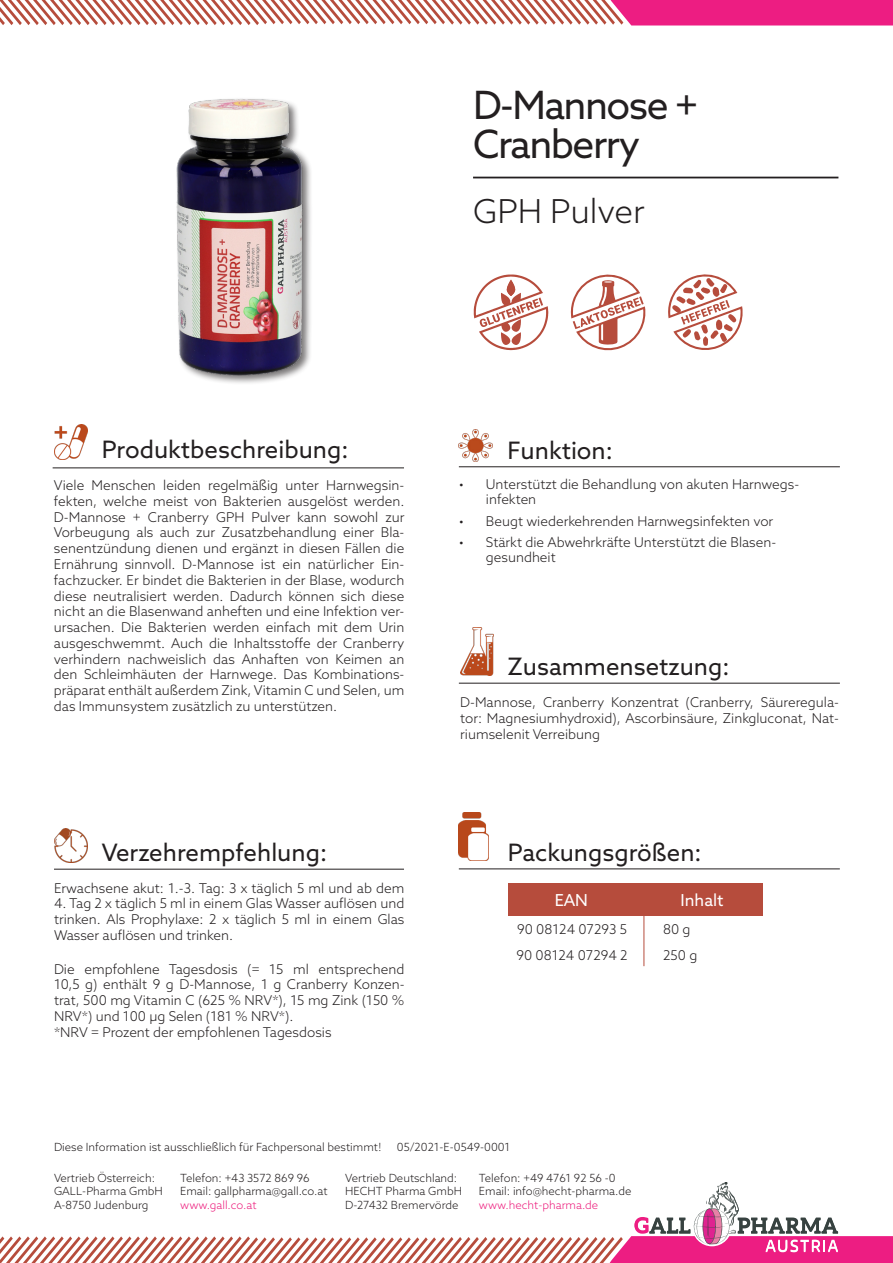
<style>
.page{position:relative;width:893px;height:1263px;background:#fff}
.page>*{position:absolute;margin:0;border:0;box-sizing:border-box;transform-origin:0 0}
.t1{font:39px/39px "Azo Sans";letter-spacing:-.04em;color:#231f20}
.t2{font:300 33px "Azo Sans";color:#231f20}
.t3{font:24px "Azo Sans";color:#231f20}
.t4{font:16.5px "Azo Sans";color:#fff}
.t5{font:300 13.5px/15.8px "Azo Sans";color:#231f20;text-align:justify}
.t6{font:300 11.25px/13.5px "Azo Sans";color:#231f20}
.t7{font:300 11.25px "Azo Sans";color:#ed1d7d}
</style>
<div class="page">
<img style="left:54px;top:829px;width:33px;height:33px">
<img style="left:460px;top:627px;width:33px;height:49px">
<svg style="left:0;top:0;width:893px;height:26px"></svg>
<svg style="left:0;top:1182px;width:893px;height:81px"></svg>
<img style="left:459px;top:812px;width:29px;height:48px">
<hr style="left:473px;top:177px;width:365px;height:1px;background:#231f20">
<hr style="left:459px;top:466px;width:381px;height:1px;background:#231f20">
<hr style="left:53px;top:467px;width:351px;height:1px;background:#231f20">
<hr style="left:54px;top:869px;width:350px;height:1px;background:#231f20">
<hr style="left:459px;top:868px;width:381px;height:1px;background:#231f20">
<hr style="left:459px;top:683px;width:381px;height:1px;background:#231f20">
<img style="left:54px;top:424px;width:33px;height:35px">
<img style="left:459px;top:430px;width:33px;height:32px">
<div style="left:508px;top:883px;width:254px;height:32px;background:#b64c3c"></div>
<hr style="left:644px;top:883px;width:1px;height:83px;background:#b64c3c">
<img style="left:176px;top:98px;width:135px;height:282px">
<svg style="left:668px;top:274px;width:75px;height:76px"></svg>
<svg style="left:474px;top:274px;width:74px;height:76px"></svg>
<svg style="left:570px;top:274px;width:76px;height:77px"></svg>
<h3 class="t3" style="left:102px;top:434px;width:248px">Produktbeschreibung:</h3>
<h1 class="t1" style="left:473px;top:85px;width:226px">D-Mannose +<br>Cranberry</h1>
<h2 class="t2" style="left:473px;top:189px;width:173px">GPH Pulver</h2>
<h3 class="t3" style="left:508px;top:434px;width:107px">Funktion:</h3>
<p class="t5" style="left:54px;top:477px;width:352px">Viele Menschen leiden regelmäßig unter Harnwegsin&shy;fekten, welche meist von Bakterien ausgelöst werden.<br>D-Mannose + Cranberry GPH Pulver kann sowohl zur Vorbeugung als auch zur Zusatzbehandlung einer Bla&shy;senentzündung dienen und ergänzt in diesen Fällen die Ernährung sinnvoll. D-Mannose ist ein natürlicher Ein&shy;fachzucker. Er bindet die Bakterien in der Blase, wodurch diese neutralisiert werden. Dadurch können sich diese nicht an die Blasenwand anheften und eine Infektion ver&shy;ursachen. Die Bakterien werden einfach mit dem Urin ausgeschwemmt. Auch die Inhaltsstoffe der Cranberry verhindern nachweislich das Anhaften von Keimen an den Schleimhäuten der Harnwege. Das Kombinations&shy;präparat enthält außerdem Zink, Vitamin C und Selen, um das Immunsystem zusätzlich zu unterstützen.</p>
<p class="t5" style="left:486px;top:477px;width:315px;line-height:15px;text-indent:-27px">• Unterstützt die Behandlung von akuten Harnwegs&shy;infekten</p>
<p class="t5" style="left:459px;top:513px;width:316px">• Beugt wiederkehrenden Harnwegsinfekten vor</p>
<p class="t5" style="left:486px;top:535px;width:292px;line-height:15px;text-indent:-27px">• Stärkt die Abwehrkräfte Unterstützt die Blasen&shy;gesundheit</p>
<h3 class="t3" style="left:508px;top:651px;width:223px">Zusammensetzung:</h3>
<p class="t5" style="left:460px;top:694px;width:380px">D-Mannose, Cranberry Konzentrat (Cranberry, Säureregula&shy;tor: Magnesiumhydroxid), Ascorbinsäure, Zinkgluconat, Nat&shy;riumselenit Verreibung</p>
<h3 class="t3" style="left:102px;top:837px;width:227px">Verzehrempfehlung:</h3>
<p class="t5" style="left:54px;top:880px;width:352px">Erwachsene akut: 1.-3. Tag: 3 x täglich 5 ml und ab dem</p>
<p class="t5" style="left:54px;top:895px;width:352px">4. Tag 2 x täglich 5 ml in einem Glas Wasser auflösen und trinken. Als Prophylaxe: 2 x täglich 5 ml in einem Glas Wasser auflösen und trinken.</p>
<p class="t5" style="left:54px;top:961px;width:352px;text-align:left">Die empfohlene Tagesdosis (= 15 ml entsprechend 10,5 g) enthält 9 g D-Mannose, 1 g Cranberry Konzen&shy;trat, 500 mg Vitamin C (625 % NRV*), 15 mg Zink (150 % NRV*) und 100 µg Selen (181 % NRV*).<br>*NRV = Prozent der empfohlenen Tagesdosis</p>
<h3 class="t3" style="left:508px;top:836px;width:195px">Packungsgrößen:</h3>
<p class="t4" style="left:555px;top:889px;width:35px">EAN</p>
<p class="t4" style="left:681px;top:889px;width:45px">Inhalt</p>
<p class="t5" style="left:517px;top:921px;width:111px">90 08124 07293 5</p>
<p class="t5" style="left:663px;top:921px;width:29px">80 g</p>
<p class="t5" style="left:516px;top:947px;width:113px">90 08124 07294 2</p>
<p class="t5" style="left:663px;top:947px;width:36px">250 g</p>
<p class="t6" style="left:54px;top:1140px;width:329px">Diese Information ist ausschließlich für Fachpersonal bestimmt!</p>
<p class="t6" style="left:397px;top:1140px;width:115px">05/2021-E-0549-0001</p>
<p class="t6" style="left:54px;top:1171px;width:110px">Vertrieb Österreich:<br>GALL-Pharma GmbH<br>A-8750 Judenburg</p>
<p class="t6" style="left:180px;top:1171px;width:149px">Telefon: +43 3572 869 96<br>Email: gallpharma@gall.co.at</p>
<p class="t7" style="left:180px;top:1197px;width:78px">www.gall.co.at</p>
<p class="t6" style="left:345px;top:1171px;width:118px">Vertrieb Deutschland:<br>HECHT Pharma GmbH<br>D-27432 Bremervörde</p>
<p class="t6" style="left:479px;top:1171px;width:154px">Telefon: +49 4761 92 56 -0<br>Email: info@hecht-pharma.de</p>
<p class="t7" style="left:479px;top:1197px;width:121px">www.hecht-pharma.de</p>
</div>
